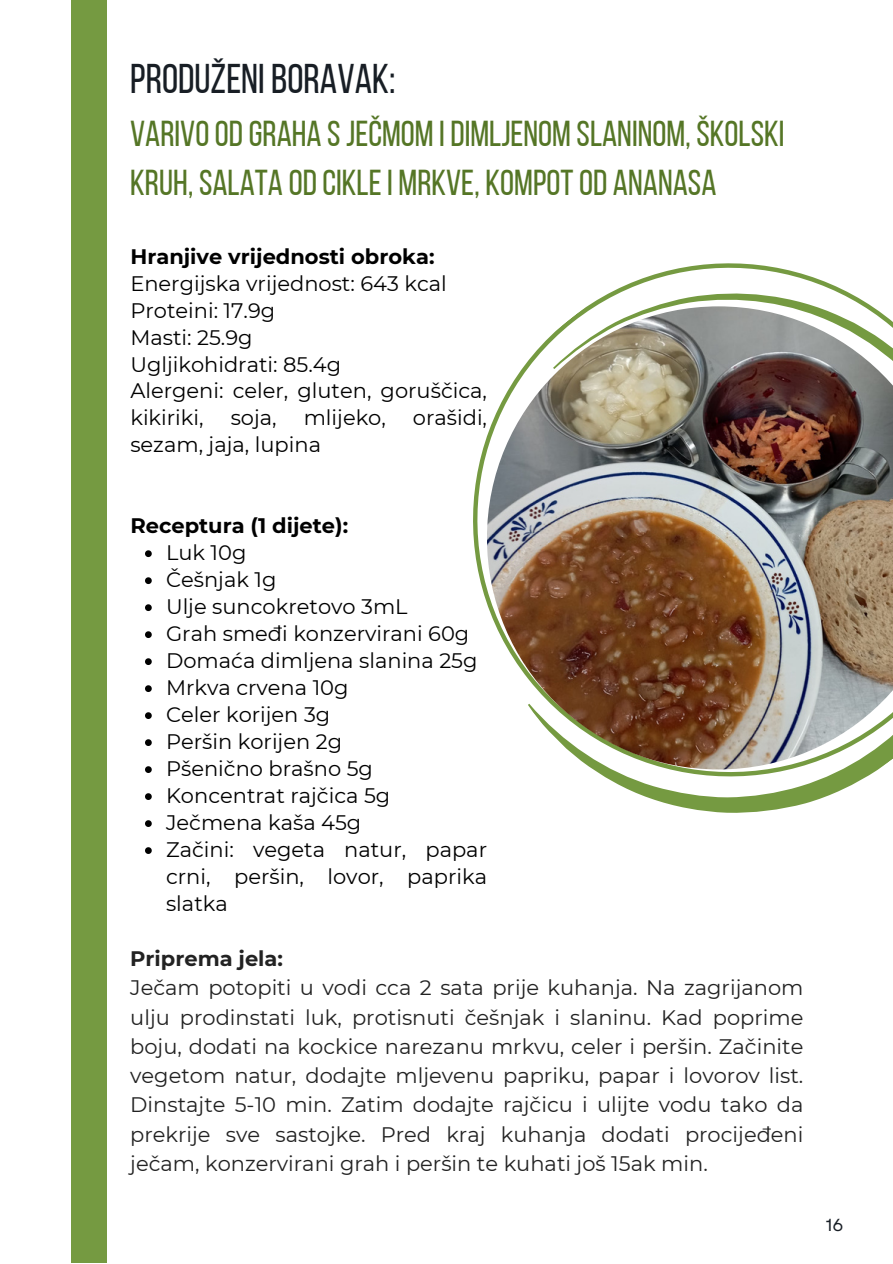
<style>
.page{position:relative;width:893px;height:1264px;background:#fff}
.page>*{position:absolute;margin:0;border:0;box-sizing:border-box;transform-origin:0 0}
.t1{font:41.4px "Bebas Neue";color:#181e25}
.t2{font:36px/49.5px "Bebas Neue";color:#557626}
.t3{font:21px/27px "Montserrat";color:#000;text-align:justify}
.t4{font:21px/29.2px "Montserrat";color:#222;text-align:justify}
.t5{font:700 21px "Montserrat";color:#000}
.t6{font:700 21px "Montserrat";color:#222}
.t7{font:17.4px "Garet";color:#181e25}
</style>
<div class="page">
<div style="left:71px;top:0;width:36px;height:1262px;background:#759a41"></div>
<svg style="left:473px;top:263px;width:406px;height:550px"></svg>
<img style="left:487px;top:306px;width:405px;height:463px">
<svg style="left:145px;top:550px;width:7px;height:7px"></svg>
<svg style="left:145px;top:577px;width:7px;height:7px"></svg>
<svg style="left:145px;top:604px;width:7px;height:7px"></svg>
<svg style="left:145px;top:631px;width:7px;height:7px"></svg>
<svg style="left:145px;top:658px;width:7px;height:7px"></svg>
<svg style="left:145px;top:685px;width:7px;height:7px"></svg>
<svg style="left:145px;top:712px;width:7px;height:7px"></svg>
<svg style="left:145px;top:739px;width:7px;height:7px"></svg>
<svg style="left:145px;top:766px;width:7px;height:7px"></svg>
<svg style="left:145px;top:793px;width:7px;height:7px"></svg>
<svg style="left:145px;top:820px;width:7px;height:7px"></svg>
<svg style="left:145px;top:847px;width:7px;height:7px"></svg>
<p class="t1" style="left:130px;top:62px;width:267px">PRODUŽENI BORAVAK:</p>
<p class="t2" style="left:130px;top:112px;width:655px">VARIVOODGRAHA SJEČMOM I DIMLJENOM SLANINOM, ŠKOLSKI<br>KRUH, SALATA ODCIKLEI MRKVE, KOMPOTOD ANANASA</p>
<p class="t5" style="left:130px;top:243px;width:305px">Hranjive vrijednosti obroka:</p>
<p class="t3" style="left:130px;top:269px;width:318px">Energijska vrijednost: 643 kcal</p>
<p class="t3" style="left:130px;top:296px;width:146px">Proteini: 17.9g</p>
<p class="t3" style="left:130px;top:323px;width:124px">Masti: 25.9g</p>
<p class="t3" style="left:130px;top:350px;width:212px">Ugljikohidrati: 85.4g</p>
<p class="t3" style="left:130px;top:377px;width:358px">Alergeni: celer, gluten, goruščica, kikiriki,</p>
<p class="t3" style="left:231px;top:404px;width:47px">soja,</p>
<p class="t3" style="left:304px;top:404px;width:84px">mlijeko,</p>
<p class="t3" style="left:413px;top:404px;width:76px">orašidi,</p>
<p class="t3" style="left:130px;top:431px;width:192px">sezam, jaja, lupina</p>
<p class="t5" style="left:130px;top:513px;width:219px">Receptura (1 dijete):</p>
<p class="t3" style="left:166px;top:539px;width:82px">Luk 10g</p>
<p class="t3" style="left:166px;top:566px;width:112px">Češnjak 1g</p>
<p class="t3" style="left:166px;top:593px;width:243px">Ulje suncokretovo 3mL</p>
<p class="t3" style="left:166px;top:620px;width:305px">Grah smeđi konzervirani 60g</p>
<p class="t3" style="left:166px;top:647px;width:313px">Domaća dimljena slanina 25g</p>
<p class="t3" style="left:166px;top:674px;width:184px">Mrkva crvena 10g</p>
<p class="t3" style="left:166px;top:701px;width:166px">Celer korijen 3g</p>
<p class="t3" style="left:166px;top:728px;width:177px">Peršin korijen 2g</p>
<p class="t3" style="left:166px;top:755px;width:208px">Pšenično brašno 5g</p>
<p class="t3" style="left:166px;top:782px;width:226px">Koncentrat rajčica 5g</p>
<p class="t3" style="left:166px;top:809px;width:197px">Ječmena kaša 45g</p>
<p class="t3" style="left:166px;top:836px;width:322px">Začini: vegeta natur, papar crni, peršin, lovor, paprika slatka</p>
<p class="t6" style="left:130px;top:945px;width:154px">Priprema jela:</p>
<p class="t4" style="left:130px;top:973px;width:674px">Ječam potopiti u vodi cca 2 sata prije kuhanja. Na zagrijanom ulju prodinstati luk, protisnuti češnjak i slaninu. Kad poprime boju, dodati na kockice narezanu mrkvu, celer i peršin. Začinite vegetom natur, dodajte mljevenu papriku, papar i lovorov list.<br>Dinstajte 5-10 min. Zatim dodajte rajčicu i ulijte vodu tako da prekrije sve sastojke. Pred kraj kuhanja dodati procijeđeni ječam, konzervirani grah i peršin te kuhati još 15ak min.</p>
<p class="t7" style="left:825px;top:1212px;width:19px">16</p>
</div>
